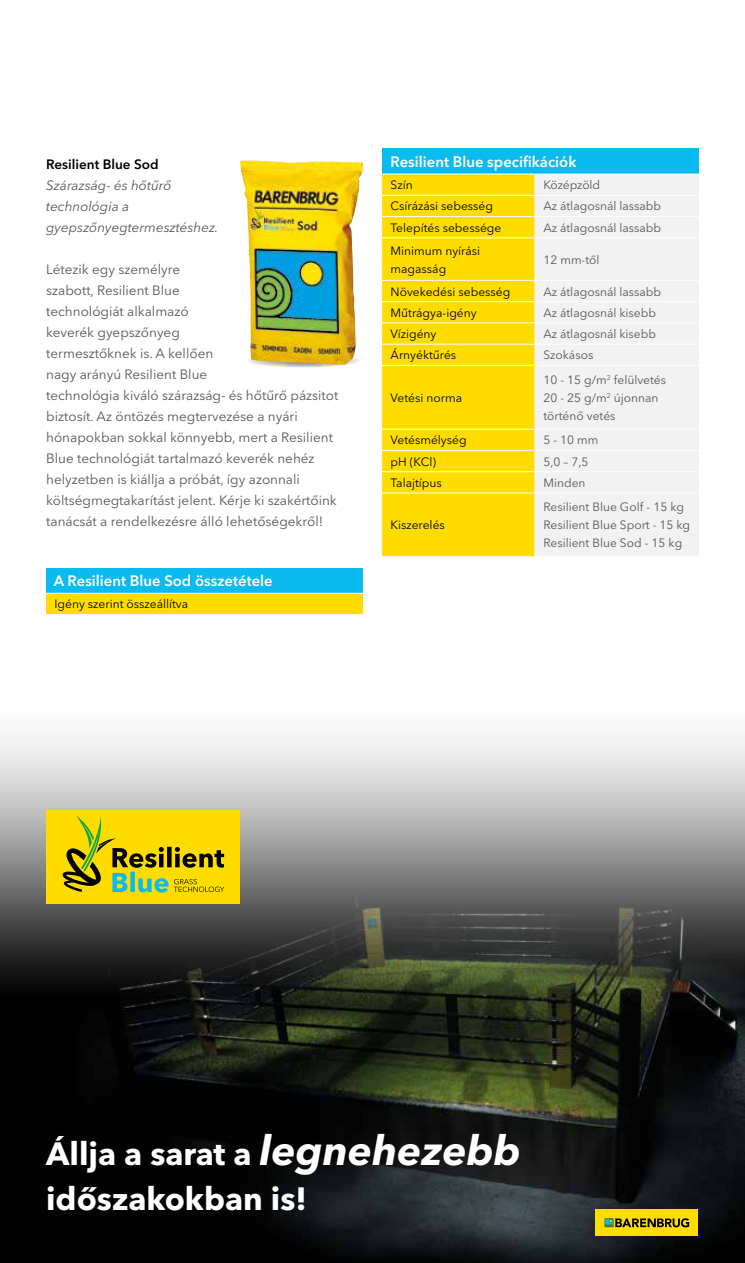
<style>
.page{position:relative;width:745px;height:1263px;background:#fff}
.page>*{position:absolute;margin:0;border:0;box-sizing:border-box;transform-origin:0 0}
.t1{font:700 31.95px/44.2px "Avenir Next W1 G";color:#fff}
.t2{font:600 15px "Avenir Next W1 G";color:#fff}
.t3{font:13.5px/21px "Avenir Next W1 G";color:#575756}
.t4{font:italic 13.5px/21px "Avenir Next W1 G";color:#575756}
.t5{font:600 13.5px "Avenir Next W1 G";color:#000}
.t6{font:12px/18px "Avenir Next W1 G";color:#575756}
.t7{font:12px/18px "Avenir Next W1 G";color:#000}
.s1{font-style:italic;font-size:41.1px}
</style>
<div class="page">
<div style="left:382px;top:149px;width:316px;height:25px;background:#0bbbef"></div>
<div style="left:382px;top:175px;width:152px;height:381px;background:#ffdc00"></div>
<div style="left:536px;top:175px;width:162px;height:381px;background:#f2f2f2"></div>
<hr style="left:382px;top:195px;width:152px;height:1px;background:#fff">
<hr style="left:534px;top:195px;width:164px;height:1px;background:#fff">
<hr style="left:382px;top:216px;width:152px;height:1px;background:#fff">
<hr style="left:534px;top:216px;width:164px;height:1px;background:#fff">
<svg style="left:534px;top:174px;width:1px;height:63px"></svg>
<hr style="left:382px;top:237px;width:152px;height:1px;background:#fff">
<hr style="left:534px;top:237px;width:164px;height:1px;background:#fff">
<hr style="left:382px;top:280px;width:152px;height:1px;background:#fff">
<hr style="left:534px;top:280px;width:164px;height:1px;background:#fff">
<hr style="left:382px;top:301px;width:152px;height:1px;background:#fff">
<hr style="left:534px;top:301px;width:164px;height:1px;background:#fff">
<hr style="left:382px;top:322px;width:152px;height:1px;background:#fff">
<hr style="left:534px;top:322px;width:164px;height:1px;background:#fff">
<hr style="left:382px;top:344px;width:152px;height:1px;background:#fff">
<hr style="left:534px;top:344px;width:164px;height:1px;background:#fff">
<svg style="left:534px;top:281px;width:1px;height:84px"></svg>
<hr style="left:382px;top:365px;width:152px;height:1px;background:#fff">
<hr style="left:534px;top:365px;width:164px;height:1px;background:#fff">
<hr style="left:382px;top:429px;width:152px;height:1px;background:#fff">
<hr style="left:534px;top:429px;width:164px;height:1px;background:#fff">
<hr style="left:382px;top:450px;width:152px;height:1px;background:#fff">
<hr style="left:534px;top:450px;width:164px;height:1px;background:#fff">
<hr style="left:382px;top:471px;width:152px;height:1px;background:#fff">
<hr style="left:534px;top:471px;width:164px;height:1px;background:#fff">
<svg style="left:534px;top:430px;width:1px;height:63px"></svg>
<hr style="left:382px;top:493px;width:152px;height:1px;background:#fff">
<hr style="left:534px;top:493px;width:164px;height:1px;background:#fff">
<svg style="left:246px;top:354px;width:115px;height:14px"></svg>
<img style="left:240px;top:160px;width:123px;height:205px">
<div style="left:46px;top:568px;width:316px;height:25px;background:#0bbbef"></div>
<div style="left:46px;top:593px;width:316px;height:21px;background:#ffdc00"></div>
<hr style="left:46px;top:593px;width:316px;height:1px;background:#fff">
<img style="left:0;top:736px;width:744px;height:527px">
<div style="left:595px;top:1210px;width:102px;height:26px;background:#fd0"></div>
<svg style="left:604px;top:1218px;width:84px;height:9px"></svg>
<div style="left:46px;top:811px;width:194px;height:93px;background:#ffdc00"></div>
<svg style="left:62px;top:816px;width:162px;height:76px"></svg>
<p class="t5" style="left:46px;top:154px;width:114px">Resilient Blue Sod</p>
<p class="t4" style="left:46px;top:174px;width:174px">Szárazság- és hőtűrő technológia a gyepszőnyegtermesztéshez.</p>
<p class="t3" style="left:46px;top:258px;width:293px">Létezik egy személyre<br>szabott, Resilient Blue<br>technológiát alkalmazó<br>keverék gyepszőnyeg<br>termesztőknek is. A kellően<br>nagy arányú Resilient Blue<br>technológia kiváló szárazság- és hőtűrő pázsitot biztosít. Az öntözés megtervezése a nyári hónapokban sokkal könnyebb, mert a Resilient Blue technológiát tartalmazó keverék nehéz helyzetben is kiállja a próbát, így azonnali költségmegtakarítást jelent. Kérje ki szakértőink tanácsát a rendelkezésre álló lehetőségekről!</p>
<p class="t2" style="left:54px;top:569px;width:220px">A Resilient Blue Sod összetétele</p>
<p class="t7" style="left:54px;top:594px;width:135px">Igény szerint összeállítva</p>
<p class="t2" style="left:390px;top:150px;width:187px">Resilient Blue specifikációk</p>
<p class="t7" style="left:390px;top:175px;width:24px">Szín</p>
<p class="t6" style="left:543px;top:175px;width:58px">Középzöld</p>
<p class="t7" style="left:390px;top:196px;width:104px">Csírázási sebesség</p>
<p class="t6" style="left:543px;top:196px;width:119px">Az átlagosnál lassabb</p>
<p class="t7" style="left:390px;top:217px;width:112px">Telepítés sebessége</p>
<p class="t6" style="left:543px;top:217px;width:119px">Az átlagosnál lassabb</p>
<p class="t7" style="left:390px;top:240px;width:91px">Minimum nyírási magasság</p>
<p class="t6" style="left:543px;top:249px;width:58px">12 mm-től</p>
<p class="t7" style="left:390px;top:281px;width:121px">Növekedési sebesség</p>
<p class="t6" style="left:543px;top:281px;width:119px">Az átlagosnál lassabb</p>
<p class="t7" style="left:390px;top:302px;width:87px">Műtrágya-igény</p>
<p class="t6" style="left:543px;top:302px;width:114px">Az átlagosnál kisebb</p>
<p class="t7" style="left:390px;top:324px;width:47px">Vízigény</p>
<p class="t6" style="left:543px;top:324px;width:114px">Az átlagosnál kisebb</p>
<p class="t7" style="left:390px;top:345px;width:67px">Árnyéktűrés</p>
<p class="t6" style="left:543px;top:345px;width:51px">Szokásos</p>
<p class="t7" style="left:390px;top:388px;width:73px">Vetési norma</p>
<p class="t6" style="left:543px;top:370px;width:124px">10 - 15 g/m<sup>2</sup> felülvetés<br>20 - 25 g/m<sup>2</sup> újonnan történő vetés</p>
<p class="t7" style="left:390px;top:430px;width:77px">Vetésmélység</p>
<p class="t6" style="left:543px;top:430px;width:56px">5 - 10 mm</p>
<p class="t7" style="left:390px;top:451px;width:47px">pH (KCl)</p>
<p class="t6" style="left:543px;top:451px;width:46px">5,0 – 7,5</p>
<p class="t7" style="left:390px;top:473px;width:53px">Talajtípus</p>
<p class="t6" style="left:543px;top:473px;width:44px">Minden</p>
<p class="t7" style="left:390px;top:515px;width:56px">Kiszerelés</p>
<p class="t6" style="left:543px;top:497px;width:148px">Resilient Blue Golf - 15 kg<br>Resilient Blue Sport - 15 kg<br>Resilient Blue Sod - 15 kg</p>
<h1 class="t1" style="left:46px;top:1129px;width:476px">Állja a sarat a <span class="s1">legnehezebb </span>időszakokban is!</h1>
</div>
